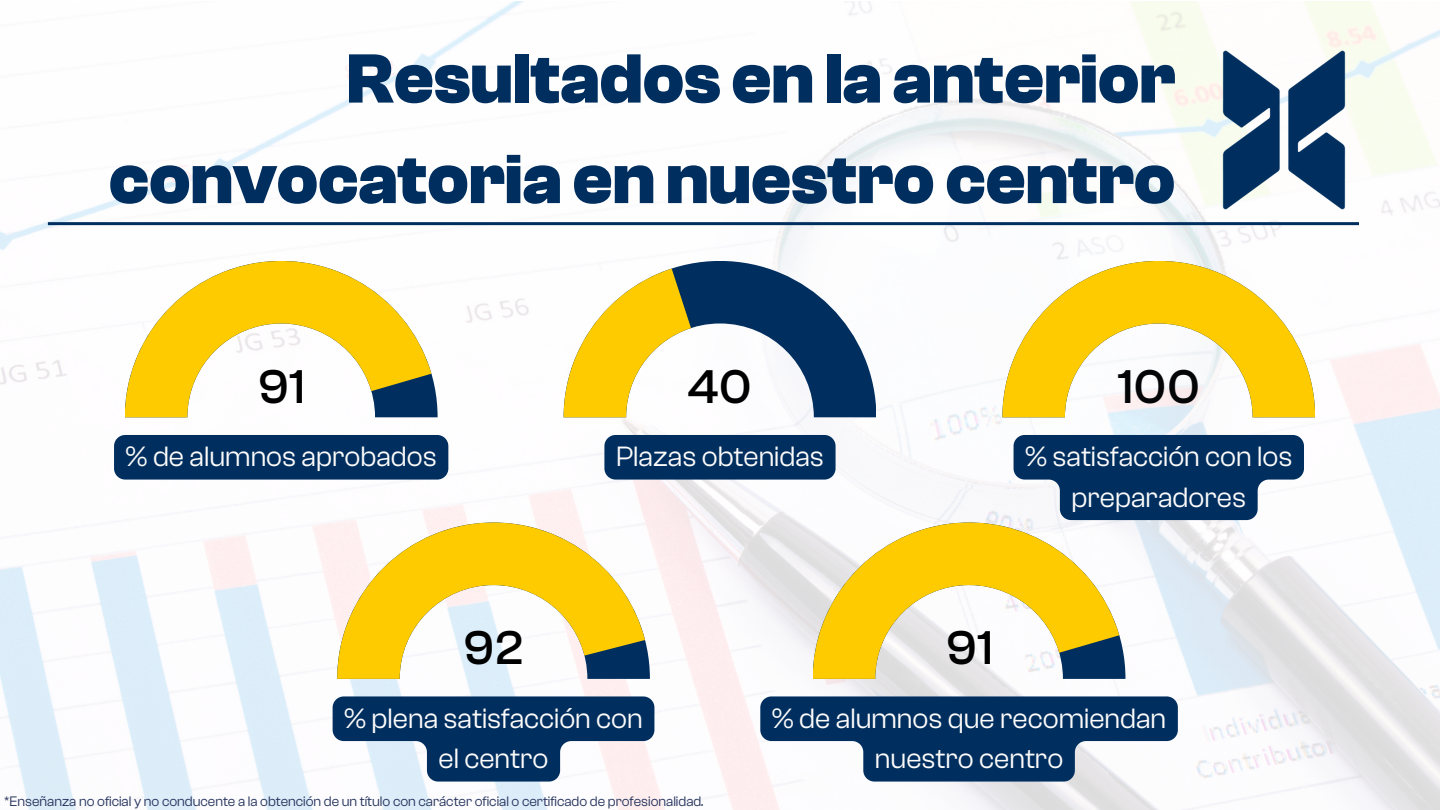
<style>
.page{position:relative;width:1440px;height:810px;background:#fff}
.page>*{position:absolute;margin:0;border:0;box-sizing:border-box;transform-origin:0 0}
.t1{font:700 72px/100.5px "Clash Grotesk";color:#002f5f;text-align:right}
.t2{font:500 49px "Clash Grotesk";color:#000}
.t3{font:500 49px "Clash Grotesk";color:#040506}
.t4{font:29px/40.5px "Clash Grotesk";color:#fdfbfb;text-align:center}
.t5{font:14.2px "Clash Grotesk";color:#23315b}
</style>
<div class="page">
<img style="left:0;top:2px;width:1440px;height:808px">
<svg style="left:431px;top:261px;width:7px;height:156px"></svg>
<svg style="left:125px;top:261px;width:306px;height:156px"></svg>
<svg style="left:564px;top:261px;width:312px;height:156px;fill:#f6f7fa"></svg>
<svg style="left:564px;top:269px;width:127px;height:148px;fill:#fecb00"></svg>
<svg style="left:1002px;top:261px;width:313px;height:156px"></svg>
<svg style="left:337px;top:523px;width:308px;height:156px"></svg>
<svg style="left:813px;top:523px;width:306px;height:156px"></svg>
<img style="left:1185px;top:32px;width:198px;height:197px">
<hr style="left:48px;top:222px;width:1311px;height:3px;background:#002f5f">
<div style="left:114px;top:435px;width:334px;height:45px;background:#002f5f;border-radius:11px"></div>
<div style="left:604px;top:435px;width:232px;height:45px;background:#002f5f;border-radius:11px"></div>
<svg style="left:1014px;top:435px;width:290px;height:85px"></svg>
<svg style="left:333px;top:696px;width:321px;height:86px"></svg>
<svg style="left:760px;top:696px;width:418px;height:86px"></svg>
<h1 class="t1" style="left:109px;top:29px;width:1068px">Resultados en la anterior convocatoria en nuestro centro</h1>
<p class="t2" style="left:257px;top:359px;width:49px">91</p>
<h2 class="t2" style="left:688px;top:359px;width:66px">40</h2>
<h3 class="t3" style="left:1117px;top:359px;width:85px">100</h3>
<p class="t4" style="left:126px;top:437px;width:313px">% de alumnos aprobados</p>
<p class="t4" style="left:616px;top:437px;width:209px">Plazas obtenidas</p>
<p class="t4" style="left:1025px;top:437px;width:269px">% satisfacción con los preparadores</p>
<h3 class="t2" style="left:463px;top:621px;width:63px">92</h3>
<h3 class="t2" style="left:945px;top:621px;width:49px">91</h3>
<p class="t4" style="left:344px;top:698px;width:300px">% plena satisfacción con el centro</p>
<p class="t4" style="left:772px;top:698px;width:396px">% de alumnos que recomiendan nuestro centro</p>
<p class="t5" style="left:4px;top:794px;width:701px">*Enseñanza no oficial y no conducente a la obtención de un título con carácter oficial o certificado de profesionalidad.</p>
</div>
